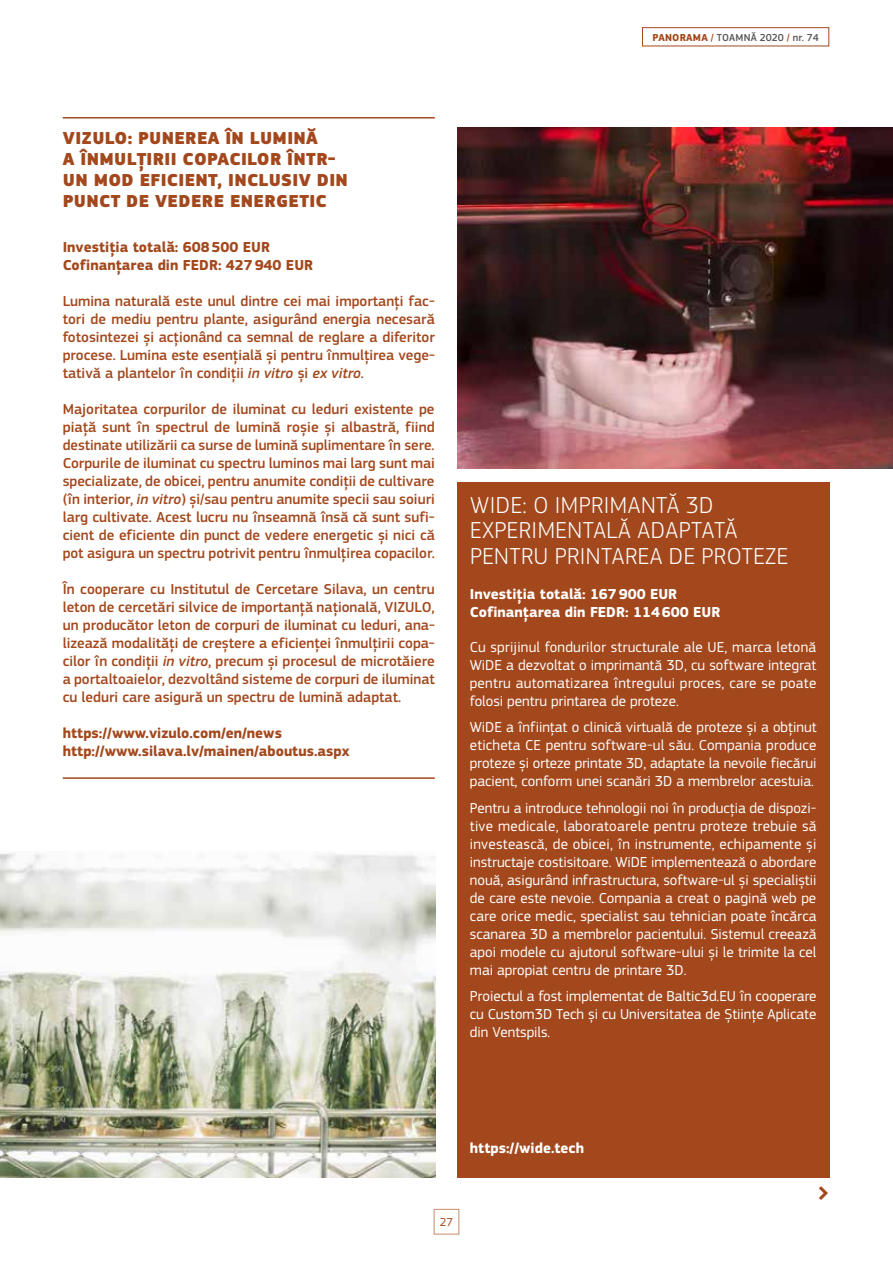
<style>
.page{position:relative;width:893px;height:1263px;background:#fff}
.page>*{position:absolute;margin:0;border:0;box-sizing:border-box;transform-origin:0 0}
.t1{font:300 24px/25.5px "EC Square Sans Pro";letter-spacing:.02em;color:#fff}
.t2{font:900 18px/21px "EC Square Sans Pro";letter-spacing:.02em;color:#a3481d}
.t3{font:500 15px/18px "EC Square Sans Pro";color:#a3481d;text-align:justify}
.t4{font:15px/18px "EC Square Sans Pro";color:#fff;text-align:justify}
.t5{font:700 15px/18px "EC Square Sans Pro";color:#a3481d}
.t6{font:700 15px/18px "EC Square Sans Pro";color:#fff}
.t7{font:12px "EC Square Sans Pro";color:#a3481d}
.t8{font:500 10.5px "EC Square Sans Pro";color:#575756}
.s1{font-style:italic}
.s2{font-weight:700;color:#a3481d}
.s3{color:#a3481d}
</style>
<div class="page">
<div style="left:434px;top:1209px;width:25px;height:25px;border:1px solid #c68b68"></div>
<div style="left:642px;top:27px;width:187px;height:19px;border:1px solid #a3481d"></div>
<hr style="left:63px;top:117px;width:372px;height:1px;background:#a3481d">
<hr style="left:63px;top:777px;width:372px;height:2px;background:#a3481d">
<div style="left:457px;top:482px;width:372px;height:696px;background:#a3481d"></div>
<img style="left:457px;top:128px;width:436px;height:341px">
<img style="left:0;top:853px;width:436px;height:325px">
<p class="t2" style="left:63px;top:128px;width:287px">VIZULO: PUNEREA ÎN LUMINĂ<br>A ÎNMULȚIRII COPACILOR ÎNTR-<br>UN MOD EFICIENT, INCLUSIV DIN<br>PUNCT DE VEDERE ENERGETIC</p>
<p class="t5" style="left:63px;top:239px;width:252px">Investiția totală: 608500 EUR<br>Cofinanțarea din FEDR: 427940 EUR</p>
<p class="t3" style="left:63px;top:292px;width:374px">Lumina naturală este unul dintre cei mai importanți fac&shy;tori de mediu pentru plante, asigurând energia necesară fotosintezei și acționând ca semnal de reglare a diferitor procese. Lumina este esențială și pentru înmulțirea vege&shy;tativă a plantelor în condiții <span class="s1">in vitro</span> și <span class="s1">ex vitro</span>.</p>
<p class="t3" style="left:63px;top:400px;width:374px">Majoritatea corpurilor de iluminat cu leduri existente pe piață sunt în spectrul de lumină roșie și albastră, fiind destinate utilizării ca surse de lumină suplimentare în sere.<br>Corpurile de iluminat cu spectru luminos mai larg sunt mai specializate, de obicei, pentru anumite condiții de cultivare (în interior, <span class="s1">in vitro</span>) și/sau pentru anumite specii sau soiuri larg cultivate. Acest lucru nu înseamnă însă că sunt sufi&shy;cient de eficiente din punct de vedere energetic și nici că pot asigura un spectru potrivit pentru înmulțirea copacilor.</p>
<p class="t3" style="left:63px;top:580px;width:374px">În cooperare cu Institutul de Cercetare Silava, un centru leton de cercetări silvice de importanță națională, VIZULO, un producător leton de corpuri de iluminat cu leduri, ana&shy;lizează modalități de creștere a eficienței înmulțirii copa&shy;cilor în condiții <span class="s1">in vitro</span>, precum și procesul de microtăiere a portaltoaielor, dezvoltând sisteme de corpuri de iluminat cu leduri care asigură un spectru de lumină adaptat.</p>
<p class="t5" style="left:63px;top:725px;width:288px">https://www.vizulo.com/en/news http://www.silava.lv/mainen/aboutus.aspx</p>
<p class="t8" style="left:652px;top:31px;width:168px"><span class="s2">PANORAMA</span> <span class="s3">/</span> TOAMNĂ 2020 <span class="s3">/</span> nr. 74</p>
<h1 class="t1" style="left:470px;top:492px;width:320px">WIDE: O IMPRIMANTĂ 3D<br>EXPERIMENTALĂ ADAPTATĂ<br>PENTRU PRINTAREA DE PROTEZE</h1>
<p class="t6" style="left:470px;top:585px;width:252px">Investiția totală: 167900 EUR<br>Cofinanțarea din FEDR: 114600 EUR</p>
<p class="t4" style="left:470px;top:638px;width:348px">Cu sprijinul fondurilor structurale ale UE, marca letonă WiDE a dezvoltat o imprimantă 3D, cu software integrat pentru automatizarea întregului proces, care se poate folosi pentru printarea de proteze.</p>
<p class="t4" style="left:470px;top:718px;width:348px">WiDE a înființat o clinică virtuală de proteze și a obținut eticheta CE pentru software-ul său. Compania produce proteze și orteze printate 3D, adaptate la nevoile fiecărui pacient, conform unei scanări 3D a membrelor acestuia.</p>
<p class="t4" style="left:470px;top:799px;width:348px">Pentru a introduce tehnologii noi în producția de dispozi&shy;tive medicale, laboratoarele pentru proteze trebuie să investească, de obicei, în instrumente, echipamente și instructaje costisitoare. WiDE implementează o abordare nouă, asigurând infrastructura, software-ul și specialiștii de care este nevoie. Compania a creat o pagină web pe care orice medic, specialist sau tehnician poate încărca scanarea 3D a membrelor pacientului. Sistemul creează apoi modele cu ajutorul software-ului și le trimite la cel mai apropiat centru de printare 3D.</p>
<p class="t4" style="left:470px;top:988px;width:348px">Proiectul a fost implementat de Baltic3d.EU în cooperare cu Custom3D Tech și cu Universitatea de Științe Aplicate din Ventspils.</p>
<p class="t6" style="left:470px;top:1140px;width:116px">https://wide.tech</p>
<p class="t7" style="left:440px;top:1215px;width:15px">27</p>
</div>
